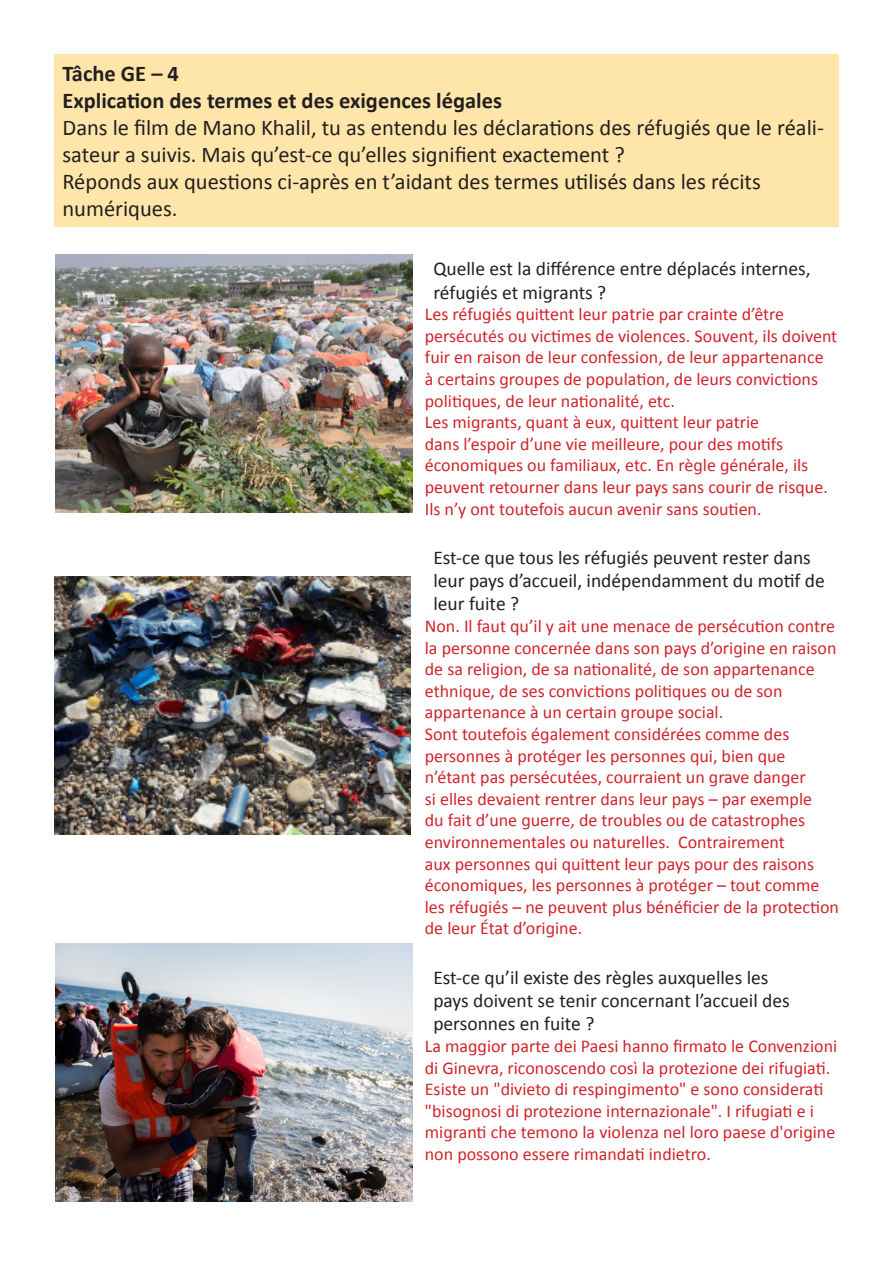
<style>
.page{position:relative;width:893px;height:1263px;background:#fff}
.page>*{position:absolute;margin:0;border:0;box-sizing:border-box;transform-origin:0 0}
.t1{font:22.5px/27px "Calibri";color:#231f20}
.t2{font:700 22.5px "Calibri";color:#231f20}
.t3{font:19.5px/23.4px "Calibri";color:#231f20}
.t4{font:18px/21.6px "Calibri";color:#d1232a}
</style>
<div class="page">
<div style="left:54px;top:54px;width:785px;height:173px;background:#fee6aa"></div>
<img style="left:56px;top:254px;width:356px;height:258px">
<img style="left:54px;top:577px;width:357px;height:257px">
<img style="left:56px;top:943px;width:356px;height:258px">
<p class="t2" style="left:63px;top:59px;width:118px">Tâche GE – 4</p>
<p class="t2" style="left:63px;top:86px;width:441px">Explication des termes et des exigences légales</p>
<p class="t1" style="left:63px;top:114px;width:763px">Dans le film de Mano Khalil, tu as entendu les déclarations des réfugiés que le réali&shy;sateur a suivis. Mais qu’est-ce qu’elles signifient exactement ?</p>
<p class="t1" style="left:63px;top:168px;width:700px">Réponds aux questions ci-après en t’aidant des termes utilisés dans les récits numériques.</p>
<p class="t3" style="left:433px;top:256px;width:379px;line-height:24px">Quelle est la différence entre déplacés internes, réfugiés et migrants ?</p>
<p class="t4" style="left:425px;top:303px;width:414px">Les réfugiés quittent leur patrie par crainte d’être persécutés ou victimes de violences. Souvent, ils doivent fuir en raison de leur confession, de leur appartenance<br>à certains groupes de population, de leurs convictions politiques, de leur nationalité, etc.</p>
<p class="t4" style="left:425px;top:411px;width:404px">Les migrants, quant à eux, quittent leur patrie<br>dans l’espoir d’une vie meilleure, pour des motifs économiques ou familiaux, etc. En règle générale, ils peuvent retourner dans leur pays sans courir de risque.<br>Ils n’y ont toutefois aucun avenir sans soutien.</p>
<p class="t3" style="left:433px;top:545px;width:393px">Est-ce que tous les réfugiés peuvent rester dans leur pays d’accueil, indépendamment du motif de leur fuite ?</p>
<p class="t4" style="left:425px;top:615px;width:413px">Non. Il faut qu’il y ait une menace de persécution contre la personne concernée dans son pays d’origine en raison de sa religion, de sa nationalité, de son appartenance ethnique, de ses convictions politiques ou de son appartenance à un certain groupe social.</p>
<p class="t4" style="left:425px;top:723px;width:416px">Sont toutefois également considérées comme des personnes à protéger les personnes qui, bien que n’étant pas persécutées, courraient un grave danger<br>si elles devaient rentrer dans leur pays – par exemple<br>du fait d’une guerre, de troubles ou de catastrophes environnementales ou naturelles. Contrairement<br>aux personnes qui quittent leur pays pour des raisons économiques, les personnes à protéger – tout comme les réfugiés – ne peuvent plus bénéficier de la protection de leur État d’origine.</p>
<p class="t3" style="left:433px;top:965px;width:358px">Est-ce qu’il existe des règles auxquelles les pays doivent se tenir concernant l’accueil des personnes en fuite ?</p>
<p class="t4" style="left:425px;top:1035px;width:414px">La maggior parte dei Paesi hanno firmato le Convenzioni di Ginevra, riconoscendo così la protezione dei rifugiati.<br>Esiste un "divieto di respingimento" e sono considerati "bisognosi di protezione internazionale". I rifugiati e i migranti che temono la violenza nel loro paese d'origine non possono essere rimandati indietro.</p>
</div>
